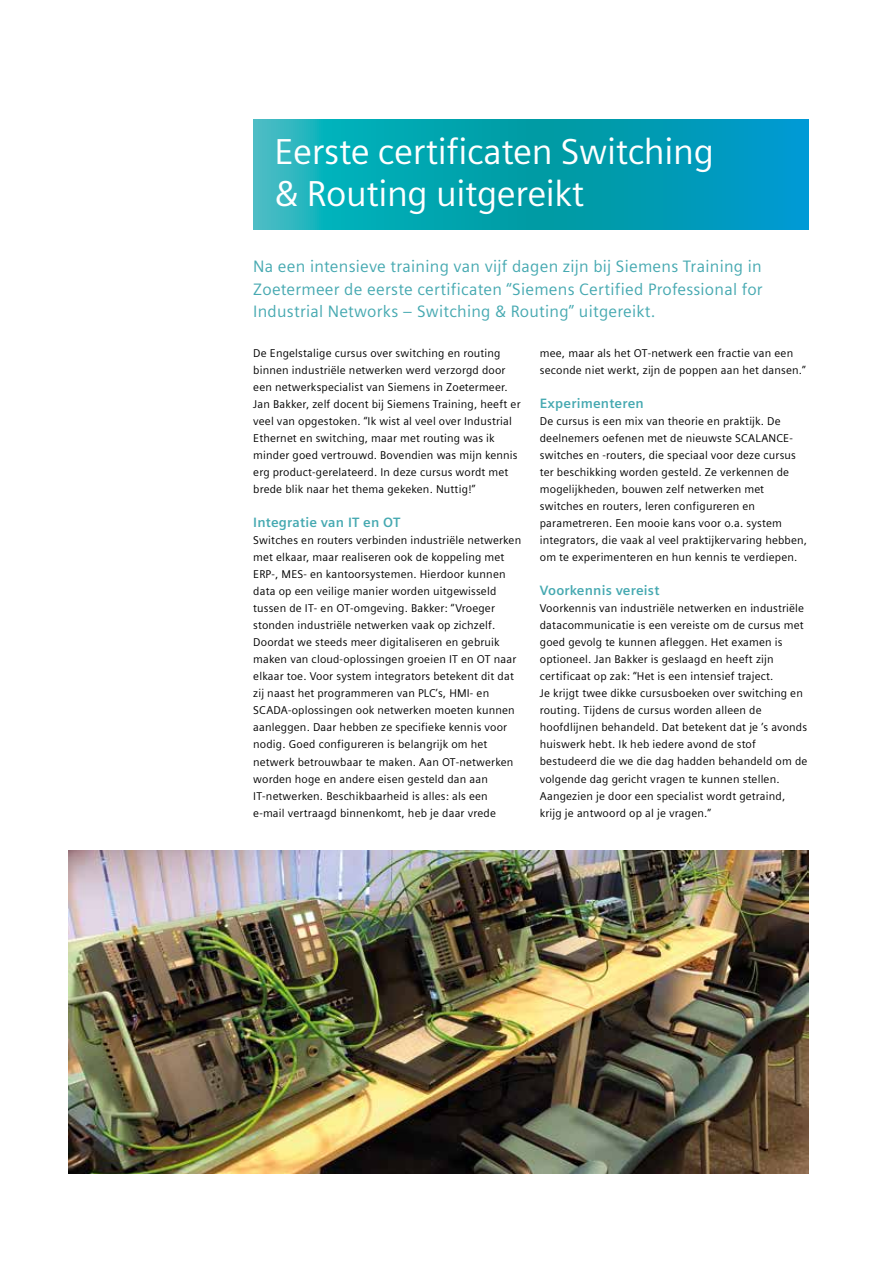
<style>
.page{position:relative;width:885px;height:1263px;background:#fff}
.page>*{position:absolute;margin:0;border:0;box-sizing:border-box;transform-origin:0 0}
.t1{font:36px/42px "Siemens Sans OT";letter-spacing:-.01em;color:#fff}
.t2{font:16.5px/22.5px "Siemens Sans OT";letter-spacing:.015em;color:#46a9b1;text-align:justify}
.t3{font:700 13.5px "Siemens Sans OT";letter-spacing:.015em;color:#46a9b1}
.t4{font:11.25px/17px "Siemens Sans OT";letter-spacing:.015em;color:#000}
</style>
<div class="page">
<svg style="left:253px;top:119px;width:555px;height:111px;background:#07a3b5"></svg>
<img style="left:68px;top:850px;width:740px;height:324px">
<h1 class="t1" style="left:274px;top:131px;width:441px">Eerste certificaten Switching &amp; Routing uitgereikt</h1>
<h2 class="t2" style="left:253px;top:255px;width:511px">Na een intensieve training van vijf dagen zijn bij Siemens Training in Zoetermeer de eerste certificaten “Siemens Certified Professional for Industrial Networks – Switching &amp; Routing” uitgereikt.</h2>
<p class="t4" style="left:253px;top:345px;width:269px">De Engelstalige cursus over switching en routing binnen industriële netwerken werd verzorgd door een netwerkspecialist van Siemens in Zoetermeer.<br>Jan Bakker, zelf docent bij Siemens Training, heeft er veel van opgestoken. “Ik wist al veel over Industrial Ethernet en switching, maar met routing was ik minder goed vertrouwd. Bovendien was mijn kennis erg product-gerelateerd. In deze cursus wordt met brede blik naar het thema gekeken. Nuttig!”</p>
<p class="t3" style="left:253px;top:515px;width:149px">Integratie van IT en OT</p>
<p class="t4" style="left:253px;top:532px;width:269px">Switches en routers verbinden industriële netwerken met elkaar, maar realiseren ook de koppeling met ERP-, MES- en kantoorsystemen. Hierdoor kunnen data op een veilige manier worden uitgewisseld tussen de IT- en OT-omgeving. Bakker: “Vroeger stonden industriële netwerken vaak op zichzelf.<br>Doordat we steeds meer digitaliseren en gebruik maken van cloud-oplossingen groeien IT en OT naar elkaar toe. Voor system integrators betekent dit dat zij naast het programmeren van PLC’s, HMI- en SCADA-oplossingen ook netwerken moeten kunnen aanleggen. Daar hebben ze specifieke kennis voor nodig. Goed configureren is belangrijk om het netwerk betrouwbaar te maken. Aan OT-netwerken worden hoge en andere eisen gesteld dan aan IT-netwerken. Beschikbaarheid is alles: als een e-mail vertraagd binnenkomt, heb je daar vrede</p>
<p class="t4" style="left:539px;top:345px;width:267px">mee, maar als het OT-netwerk een fractie van een seconde niet werkt, zijn de poppen aan het dansen.”</p>
<p class="t3" style="left:539px;top:396px;width:105px">Experimenteren</p>
<p class="t4" style="left:539px;top:413px;width:269px">De cursus is een mix van theorie en praktijk. De deelnemers oefenen met de nieuwste SCALANCE&shy;switches en -routers, die speciaal voor deze cursus ter beschikking worden gesteld. Ze verkennen de mogelijkheden, bouwen zelf netwerken met switches en routers, leren configureren en parametreren. Een mooie kans voor o.a. system integrators, die vaak al veel praktijkervaring hebben, om te experimenteren en hun kennis te verdiepen.</p>
<p class="t3" style="left:539px;top:583px;width:121px">Voorkennis vereist</p>
<p class="t4" style="left:539px;top:600px;width:269px">Voorkennis van industriële netwerken en industriële datacommunicatie is een vereiste om de cursus met goed gevolg te kunnen afleggen. Het examen is optioneel. Jan Bakker is geslaagd en heeft zijn certificaat op zak: “Het is een intensief traject.<br>Je krijgt twee dikke cursusboeken over switching en routing. Tijdens de cursus worden alleen de hoofdlijnen behandeld. Dat betekent dat je ’s avonds huiswerk hebt. Ik heb iedere avond de stof bestudeerd die we die dag hadden behandeld om de volgende dag gericht vragen te kunnen stellen.<br>Aangezien je door een specialist wordt getraind, krijg je antwoord op al je vragen.”</p>
</div>
